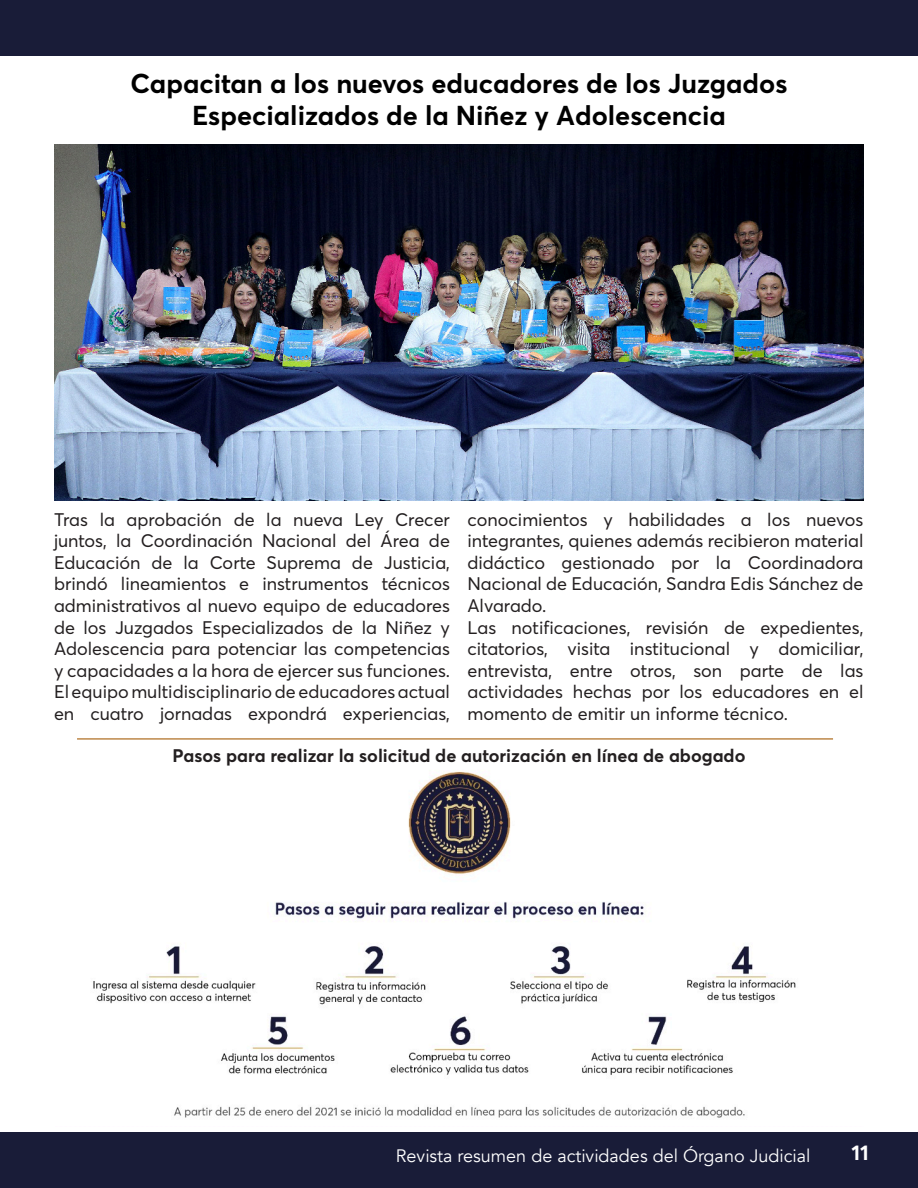
<style>
.page{position:relative;width:918px;height:1188px;background:#fff}
.page>*{position:absolute;margin:0;border:0;box-sizing:border-box;transform-origin:0 0}
.t1{font:700 27px/32.4px "Averta";color:#000;text-align:center}
.t2{font:700 21px "Averta";color:#fff}
.t3{font:18px/21.6px "Averta Demo PE";color:#231f20;text-align:justify}
.t4{font:700 18px "Averta";color:#231f20}
.t5{font:18px "Avenir";color:#fff}
</style>
<div class="page">
<div style="left:0;top:1133px;width:918px;height:55px;background:#191c38"></div>
<div style="left:0;top:0;width:918px;height:55px;background:#191c38"></div>
<hr style="left:77px;top:738px;width:756px;height:2px;background:#bd8748">
<img style="left:54px;top:144px;width:809px;height:357px">
<img style="left:93px;top:771px;width:703px;height:347px">
<p class="t1" style="left:130px;top:67px;width:659px">Capacitan a los nuevos educadores de los Juzgados<br>Especializados de la Niñez y Adolescencia</p>
<p class="t3" style="left:54px;top:508px;width:398px">Tras la aprobación de la nueva Ley Crecer juntos, la Coordinación Nacional del Área de Educación de la Corte Suprema de Justicia, brindó lineamientos e instrumentos técnicos administrativos al nuevo equipo de educadores de los Juzgados Especializados de la Niñez y Adolescencia para potenciar las competencias y capacidades a la hora de ejercer sus funciones.</p>
<p class="t3" style="left:54px;top:681px;width:398px">El equipo multidisciplinario de educadores actual en cuatro jornadas expondrá experiencias,</p>
<p class="t3" style="left:467px;top:508px;width:398px">conocimientos y habilidades a los nuevos integrantes, quienes además recibieron material didáctico gestionado por la Coordinadora Nacional de Educación, Sandra Edis Sánchez de Alvarado.</p>
<p class="t3" style="left:467px;top:616px;width:398px">Las notificaciones, revisión de expedientes, citatorios, visita institucional y domiciliar, entrevista, entre otros, son parte de las actividades hechas por los educadores en el momento de emitir un informe técnico.</p>
<p class="t4" style="left:173px;top:744px;width:574px">Pasos para realizar la solicitud de autorización en línea de abogado</p>
<p class="t5" style="left:396px;top:1145px;width:416px">Revista resumen de actividades del Órgano Judicial</p>
<p class="t2" style="left:851px;top:1139px;width:19px">11</p>
</div>
